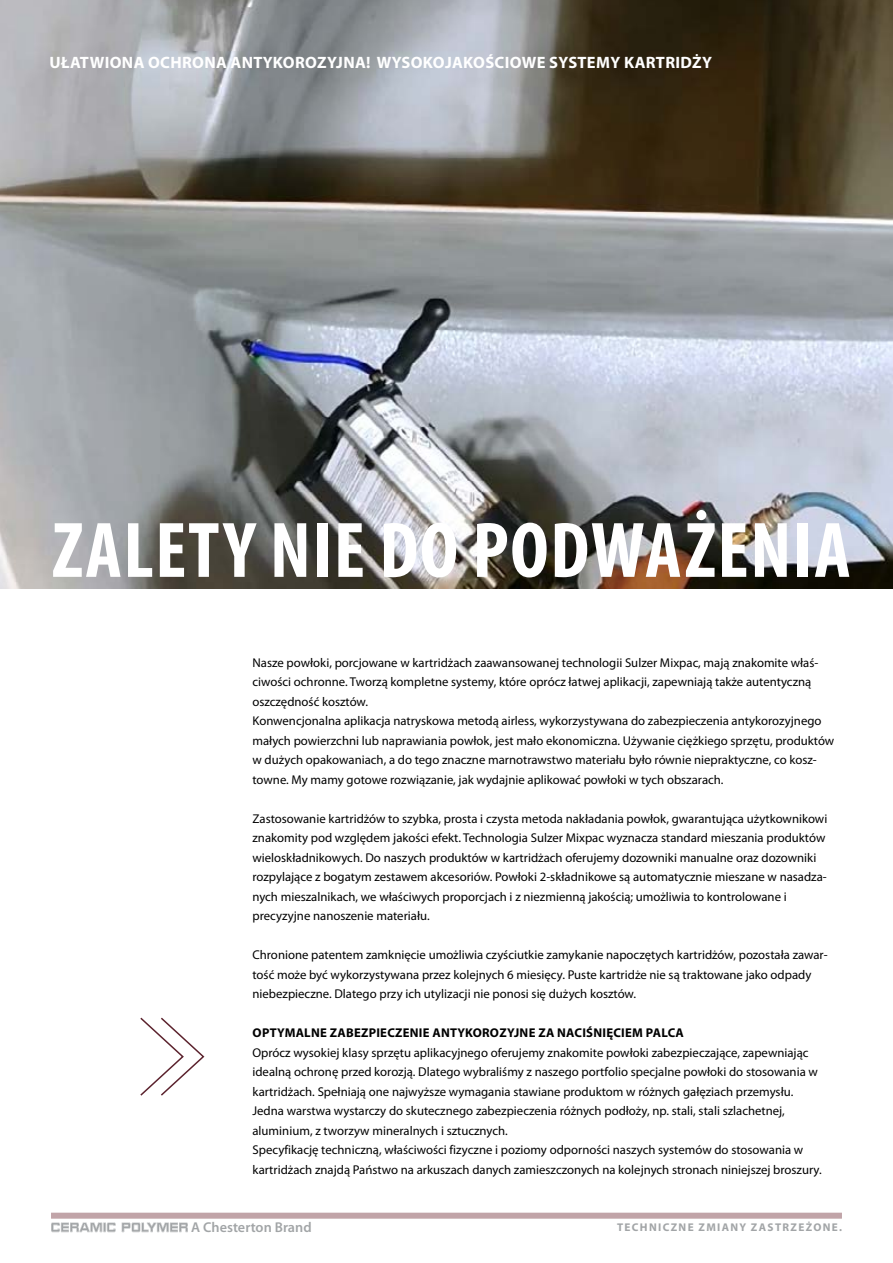
<style>
.page{position:relative;width:893px;height:1263px;background:#fff}
.page>*{position:absolute;margin:0;border:0;box-sizing:border-box;transform-origin:0 0}
.t1{font:700 condensed 79.5px "Myriad Pro";letter-spacing:.02em;color:#fff}
.t2{font:700 16.5px "Myriad Pro";letter-spacing:.02em;color:#fff}
.t3{font:600 14.25px "Myriad Pro";color:#a2a5a7}
.t4{font:12.75px/19.5px "Myriad Pro";color:#000}
.t5{font:700 12.75px "Myriad Pro";letter-spacing:.02em;color:#000}
.t6{font:700 11.25px "Myriad Pro";letter-spacing:.12em;color:#a2a5a7}
</style>
<div class="page">
<svg style="left:51px;top:1222px;width:65px;height:10px"></svg>
<svg style="left:122px;top:1222px;width:66px;height:10px"></svg>
<div style="left:51px;top:1213px;width:791px;height:6px;background:#c1a4a8"></div>
<img style="left:0;top:0;width:893px;height:589px">
<svg style="left:140px;top:1017px;width:65px;height:79px"></svg>
<p class="t2" style="left:50px;top:52px;width:664px">UŁATWIONA OCHRONA ANTYKOROZYJNA! WYSOKOJAKOŚCIOWE SYSTEMY KARTRIDŻY</p>
<h1 class="t1" style="left:52px;top:501px;width:800px">ZALETY NIE DO PODWAŻENIA</h1>
<p class="t4" style="left:252px;top:652px;width:583px">Nasze powłoki, porcjowane w kartridżach zaawansowanej technologii Sulzer Mixpac, mają znakomite właś&shy;ciwości ochronne. Tworzą kompletne systemy, które oprócz łatwej aplikacji, zapewniają także autentyczną oszczędność kosztów.<br>Konwencjonalna aplikacja natryskowa metodą airless, wykorzystywana do zabezpieczenia antykorozyjnego małych powierzchni lub naprawiania powłok, jest mało ekonomiczna. Używanie ciężkiego sprzętu, produktów w dużych opakowaniach, a do tego znaczne marnotrawstwo materiału było równie niepraktyczne, co kosz&shy;towne. My mamy gotowe rozwiązanie, jak wydajnie aplikować powłoki w tych obszarach.</p>
<p class="t4" style="left:252px;top:808px;width:576px">Zastosowanie kartridżów to szybka, prosta i czysta metoda nakładania powłok, gwarantująca użytkownikowi znakomity pod względem jakości efekt. Technologia Sulzer Mixpac wyznacza standard mieszania produktów wieloskładnikowych. Do naszych produktów w kartridżach oferujemy dozowniki manualne oraz dozowniki rozpylające z bogatym zestawem akcesoriów. Powłoki 2-składnikowe są automatycznie mieszane w nasadza&shy;nych mieszalnikach, we właściwych proporcjach i z niezmienną jakością; umożliwia to kontrolowane i precyzyjne nanoszenie materiału.</p>
<p class="t4" style="left:252px;top:945px;width:577px">Chronione patentem zamknięcie umożliwia czyściutkie zamykanie napoczętych kartridżów, pozostała zawar&shy;tość może być wykorzystywana przez kolejnych 6 miesięcy. Puste kartridże nie są traktowane jako odpady niebezpieczne. Dlatego przy ich utylizacji nie ponosi się dużych kosztów.</p>
<p class="t5" style="left:253px;top:1024px;width:433px">OPTYMALNE ZABEZPIECZENIE ANTYKOROZYJNE ZA NACIŚNIĘCIEM PALCA</p>
<p class="t4" style="left:252px;top:1042px;width:571px">Oprócz wysokiej klasy sprzętu aplikacyjnego oferujemy znakomite powłoki zabezpieczające, zapewniając idealną ochronę przed korozją. Dlatego wybraliśmy z naszego portfolio specjalne powłoki do stosowania w kartridżach. Spełniają one najwyższe wymagania stawiane produktom w różnych gałęziach przemysłu.<br>Jedna warstwa wystarczy do skutecznego zabezpieczenia różnych podłoży, np. stali, stali szlachetnej, aluminium, z tworzyw mineralnych i sztucznych.<br>Specyfikację techniczną, właściwości fizyczne i poziomy odporności naszych systemów do stosowania w kartridżach znajdą Państwo na arkuszach danych zamieszczonych na kolejnych stronach niniejszej broszury.</p>
<p class="t3" style="left:191px;top:1218px;width:122px">A Chesterton Brand</p>
<p class="t6" style="left:617px;top:1220px;width:226px">TECHNICZNE ZMIANY ZASTRZEŻONE.</p>
</div>
